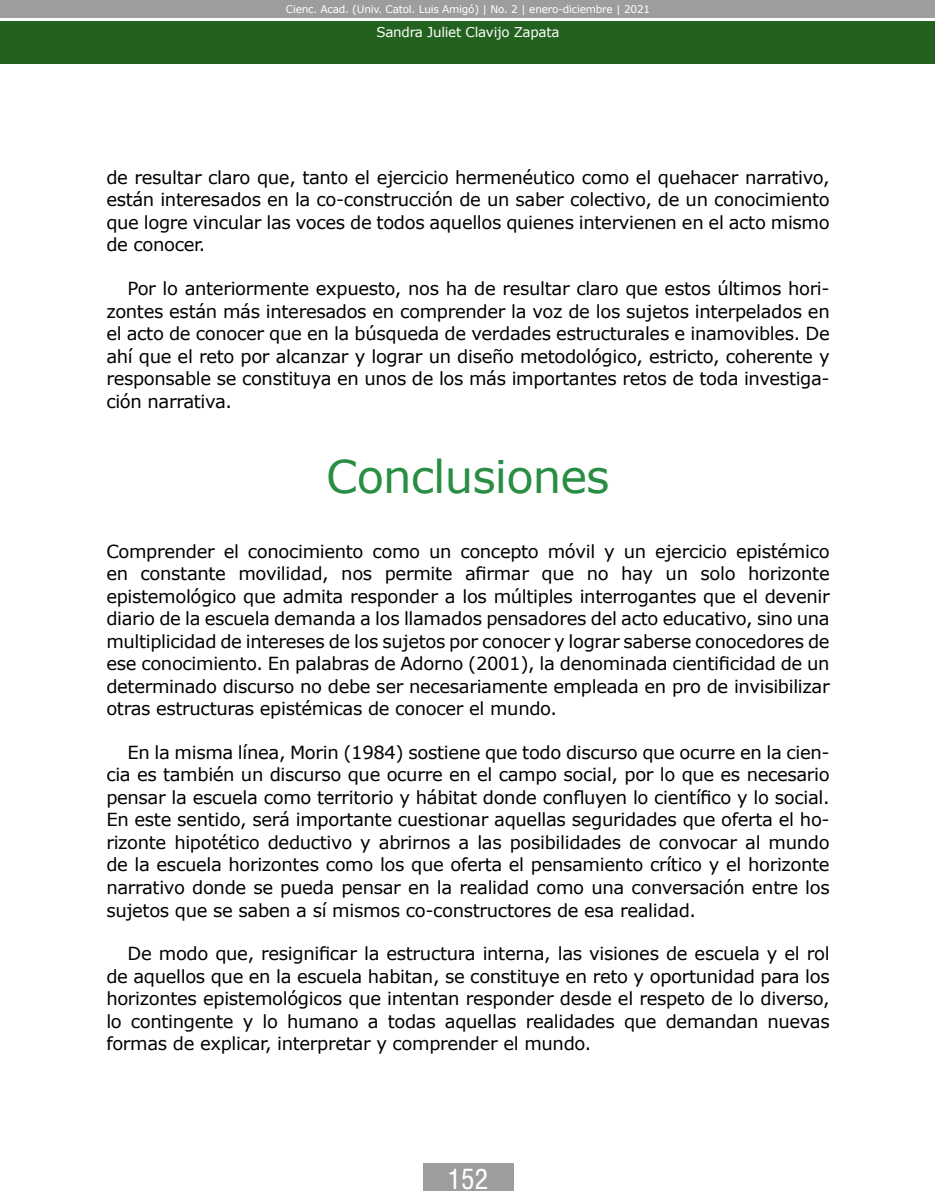
<style>
.page{position:relative;width:936px;height:1191px;background:#fff}
.page>*{position:absolute;margin:0;border:0;box-sizing:border-box;transform-origin:0 0}
.t1{font:45px "Verdana";letter-spacing:-.02em;color:#298e44}
.t2{font:27px "Arena Condensed";color:#fff}
.t3{font:18px/22.5px "Verdana";letter-spacing:-.02em;color:#000;text-align:justify}
.t4{font:13.5px "Verdana";letter-spacing:-.02em;color:#fff}
.t5{font:10.5px "Verdana";letter-spacing:-.02em;color:#fff}
</style>
<div class="page">
<div style="left:0;top:21px;width:934px;height:43px;background:#23621e"></div>
<div style="left:0;top:0;width:934px;height:18px;background:#9d9d9c"></div>
<div style="left:423px;top:1163px;width:90px;height:28px;background:#9d9d9c"></div>
<p class="t5" style="left:286px;top:2px;width:366px">Cienc. Acad. (Univ. Catol. Luis Amigó) | No. 2 | enero-diciembre | 2021</p>
<p class="t4" style="left:376px;top:23px;width:184px">Sandra Juliet Clavijo Zapata</p>
<p class="t3" style="left:106px;top:166px;width:725px">de resultar claro que, tanto el ejercicio hermenéutico como el quehacer narrativo, están interesados en la co-construcción de un saber colectivo, de un conocimiento que logre vincular las voces de todos aquellos quienes intervienen en el acto mismo de conocer.</p>
<p class="t3" style="left:106px;top:277px;width:725px;text-indent:21px">Por lo anteriormente expuesto, nos ha de resultar claro que estos últimos hori&shy;zontes están más interesados en comprender la voz de los sujetos interpelados en el acto de conocer que en la búsqueda de verdades estructurales e inamovibles. De ahí que el reto por alcanzar y lograr un diseño metodológico, estricto, coherente y responsable se constituya en unos de los más importantes retos de toda investiga&shy;ción narrativa.</p>
<h1 class="t1" style="left:326px;top:445px;width:285px">Conclusiones</h1>
<p class="t3" style="left:106px;top:539px;width:724px">Comprender el conocimiento como un concepto móvil y un ejercicio epistémico en constante movilidad, nos permite afirmar que no hay un solo horizonte epistemológico que admita responder a los múltiples interrogantes que el devenir diario de la escuela demanda a los llamados pensadores del acto educativo, sino una multiplicidad de intereses de los sujetos por conocer y lograr saberse conocedores de ese conocimiento. En palabras de Adorno (2001), la denominada cientificidad de un determinado discurso no debe ser necesariamente empleada en pro de invisibilizar otras estructuras epistémicas de conocer el mundo.</p>
<p class="t3" style="left:106px;top:741px;width:725px;text-indent:21px">En la misma línea, Morin (1984) sostiene que todo discurso que ocurre en la cien&shy;cia es también un discurso que ocurre en el campo social, por lo que es necesario pensar la escuela como territorio y hábitat donde confluyen lo científico y lo social.<br>En este sentido, será importante cuestionar aquellas seguridades que oferta el ho&shy;rizonte hipotético deductivo y abrirnos a las posibilidades de convocar al mundo de la escuela horizontes como los que oferta el pensamiento crítico y el horizonte narrativo donde se pueda pensar en la realidad como una conversación entre los sujetos que se saben a sí mismos co-constructores de esa realidad.</p>
<p class="t3" style="left:106px;top:942px;width:724px;text-indent:21px">De modo que, resignificar la estructura interna, las visiones de escuela y el rol de aquellos que en la escuela habitan, se constituye en reto y oportunidad para los horizontes epistemológicos que intentan responder desde el respeto de lo diverso, lo contingente y lo humano a todas aquellas realidades que demandan nuevas formas de explicar, interpretar y comprender el mundo.</p>
<h2 class="t2" style="left:447px;top:1163px;width:42px">152</h2>
</div>
